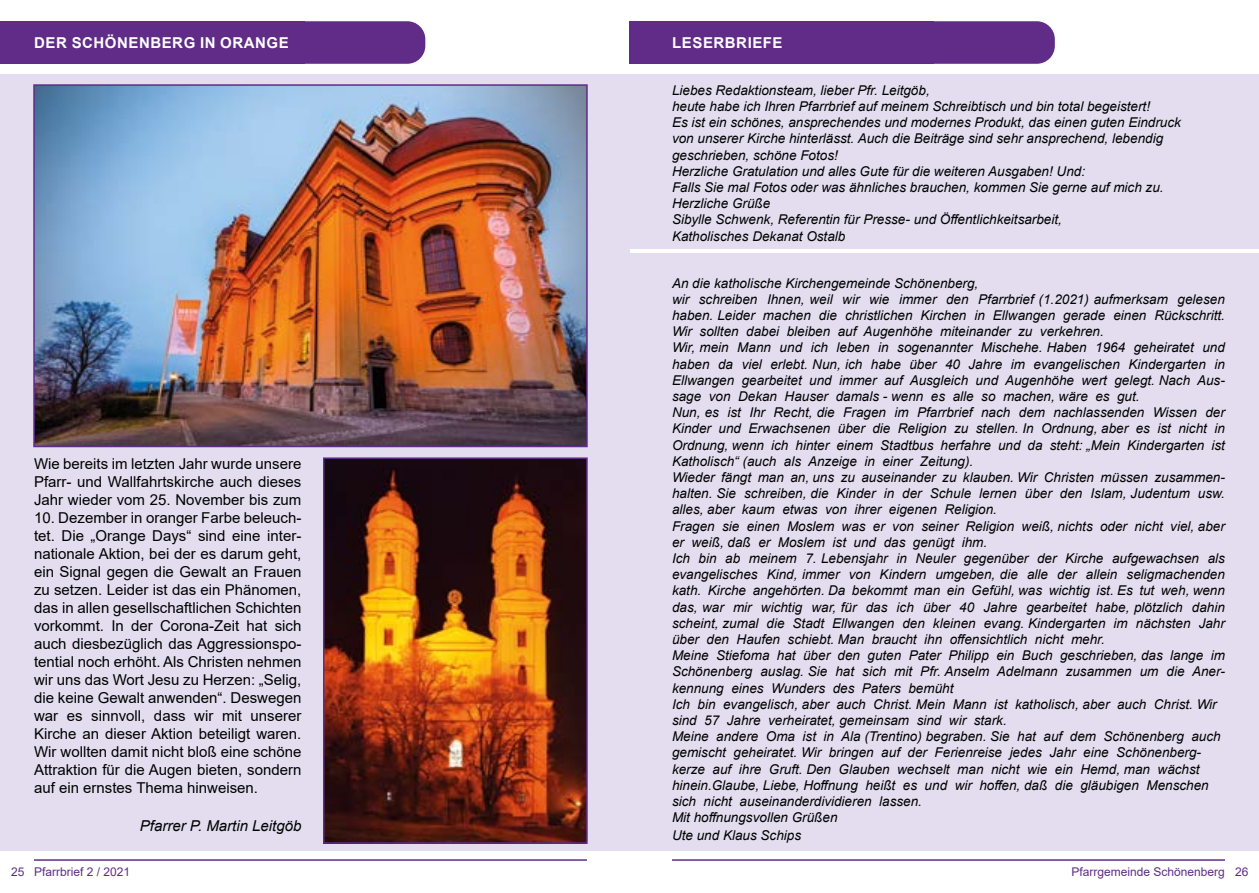
<style>
.page{position:relative;width:1259px;height:893px;background:#fff}
.page>*{position:absolute;margin:0;border:0;box-sizing:border-box;transform-origin:0 0}
.t1{font:15px/18px "Arial";color:#000;text-align:justify}
.t2{font:700 15px "Arial";letter-spacing:.035em;color:#fff}
.t3{font:italic 15px "Arial";color:#000}
.t4{font:italic 13.5px/16.2px "Arial";color:#000}
.t5{font:12px "Arial";color:#602c87}
</style>
<div class="page">
<hr style="left:34px;top:859px;width:553px;height:2px;background:#602c87">
<hr style="left:672px;top:859px;width:553px;height:2px;background:#602c87">
<div style="left:629px;top:21px;width:425px;height:43px;background:#602c87;border-radius:18px"></div>
<div style="left:629px;top:21px;width:305px;height:43px;background:#602c87"></div>
<div style="left:0;top:21px;width:425px;height:43px;background:#602c87;border-radius:18px"></div>
<div style="left:0;top:21px;width:305px;height:43px;background:#602c87"></div>
<div style="left:0;top:74px;width:629px;height:776px;background:#e4ddef"></div>
<div style="left:629px;top:74px;width:630px;height:175px;background:#e4ddef"></div>
<div style="left:629px;top:253px;width:630px;height:598px;background:#e4ddef"></div>
<img style="left:36px;top:87px;width:549px;height:357px">
<div style="left:33px;top:84px;width:555px;height:363px;border:2px solid #602c87"></div>
<img style="left:326px;top:460px;width:259px;height:381px">
<div style="left:323px;top:457px;width:265px;height:387px;border:2px solid #602c87"></div>
<p class="t2" style="left:34px;top:32px;width:256px">DER SCHÖNENBERG IN ORANGE</p>
<p class="t1" style="left:34px;top:455px;width:269px">Wie bereits im letzten Jahr wurde unsere Pfarr- und Wallfahrtskirche auch dieses Jahr wieder vom 25. November bis zum</p>
<p class="t1" style="left:34px;top:509px;width:269px">10. Dezember in oranger Farbe beleuch&shy;tet. Die „Orange Days“ sind eine inter&shy;nationale Aktion, bei der es darum geht, ein Signal gegen die Gewalt an Frauen zu setzen. Leider ist das ein Phänomen, das in allen gesellschaftlichen Schichten vorkommt. In der Corona-Zeit hat sich auch diesbezüglich das Aggressionspo&shy;tential noch erhöht. Als Christen nehmen wir uns das Wort Jesu zu Herzen: „Selig, die keine Gewalt anwenden“. Deswegen war es sinnvoll, dass wir mit unserer Kirche an dieser Aktion beteiligt waren.<br>Wir wollten damit nicht bloß eine schöne Attraktion für die Augen bieten, sondern auf ein ernstes Thema hinweisen.</p>
<p class="t3" style="left:140px;top:816px;width:163px">Pfarrer P. Martin Leitgöb</p>
<p class="t2" style="left:672px;top:32px;width:112px">LESERBRIEFE</p>
<p class="t4" style="left:672px;top:82px;width:510px">Liebes Redaktionsteam, lieber Pfr. Leitgöb,<br>heute habe ich Ihren Pfarrbrief auf meinem Schreibtisch und bin total begeistert!<br>Es ist ein schönes, ansprechendes und modernes Produkt, das einen guten Eindruck von unserer Kirche hinterlässt. Auch die Beiträge sind sehr ansprechend, lebendig geschrieben, schöne Fotos!<br>Herzliche Gratulation und alles Gute für die weiteren Ausgaben! Und:<br>Falls Sie mal Fotos oder was ähnliches brauchen, kommen Sie gerne auf mich zu.<br>Herzliche Grüße<br>Sibylle Schwenk, Referentin für Presse- und Öffentlichkeitsarbeit,<br>Katholisches Dekanat Ostalb</p>
<p class="t4" style="left:672px;top:275px;width:554px">An die katholische Kirchengemeinde Schönenberg,<br>wir schreiben Ihnen, weil wir wie immer den Pfarrbrief (1.2021) aufmerksam gelesen haben. Leider machen die christlichen Kirchen in Ellwangen gerade einen Rückschritt.<br>Wir sollten dabei bleiben auf Augenhöhe miteinander zu verkehren.<br>Wir, mein Mann und ich leben in sogenannter Mischehe. Haben 1964 geheiratet und haben da viel erlebt. Nun, ich habe über 40 Jahre im evangelischen Kindergarten in Ellwangen gearbeitet und immer auf Ausgleich und Augenhöhe wert gelegt. Nach Aus&shy;sage von Dekan Hauser damals - wenn es alle so machen, wäre es gut.<br>Nun, es ist Ihr Recht, die Fragen im Pfarrbrief nach dem nachlassenden Wissen der Kinder und Erwachsenen über die Religion zu stellen. In Ordnung, aber es ist nicht in Ordnung, wenn ich hinter einem Stadtbus herfahre und da steht: „Mein Kindergarten ist Katholisch“ (auch als Anzeige in einer Zeitung).<br>Wieder fängt man an, uns zu auseinander zu klauben. Wir Christen müssen zusammen&shy;halten. Sie schreiben, die Kinder in der Schule lernen über den Islam, Judentum usw. alles, aber kaum etwas von ihrer eigenen Religion.<br>Fragen sie einen Moslem was er von seiner Religion weiß, nichts oder nicht viel, aber er weiß, daß er Moslem ist und das genügt ihm.<br>Ich bin ab meinem 7. Lebensjahr in Neuler gegenüber der Kirche aufgewachsen als evangelisches Kind, immer von Kindern umgeben, die alle der allein seligmachenden kath. Kirche angehörten. Da bekommt man ein Gefühl, was wichtig ist. Es tut weh, wenn das, war mir wichtig war, für das ich über 40 Jahre gearbeitet habe, plötzlich dahin scheint, zumal die Stadt Ellwangen den kleinen evang. Kindergarten im nächsten Jahr über den Haufen schiebt. Man braucht ihn offensichtlich nicht mehr.<br>Meine Stiefoma hat über den guten Pater Philipp ein Buch geschrieben, das lange im Schönenberg auslag. Sie hat sich mit Pfr. Anselm Adelmann zusammen um die Aner&shy;kennung eines Wunders des Paters bemüht<br>Ich bin evangelisch, aber auch Christ. Mein Mann ist katholisch, aber auch Christ. Wir sind 57 Jahre verheiratet, gemeinsam sind wir stark.<br>Meine andere Oma ist in Ala (Trentino) begraben. Sie hat auf dem Schönenberg auch gemischt geheiratet. Wir bringen auf der Ferienreise jedes Jahr eine Schönenberg&shy;kerze auf ihre Gruft. Den Glauben wechselt man nicht wie ein Hemd, man wächst hinein.Glaube, Liebe, Hoffnung heißt es und wir hoffen, daß die gläubigen Menschen sich nicht auseinanderdividieren lassen.<br>Mit hoffnungsvollen Grüßen</p>
<p class="t4" style="left:672px;top:827px;width:131px">Ute und Klaus Schips</p>
<p class="t5" style="left:11px;top:864px;width:121px">25 Pfarrbrief 2 / 2021</p>
<p class="t5" style="left:1071px;top:864px;width:179px">Pfarrgemeinde Schönenberg 26</p>
</div>
